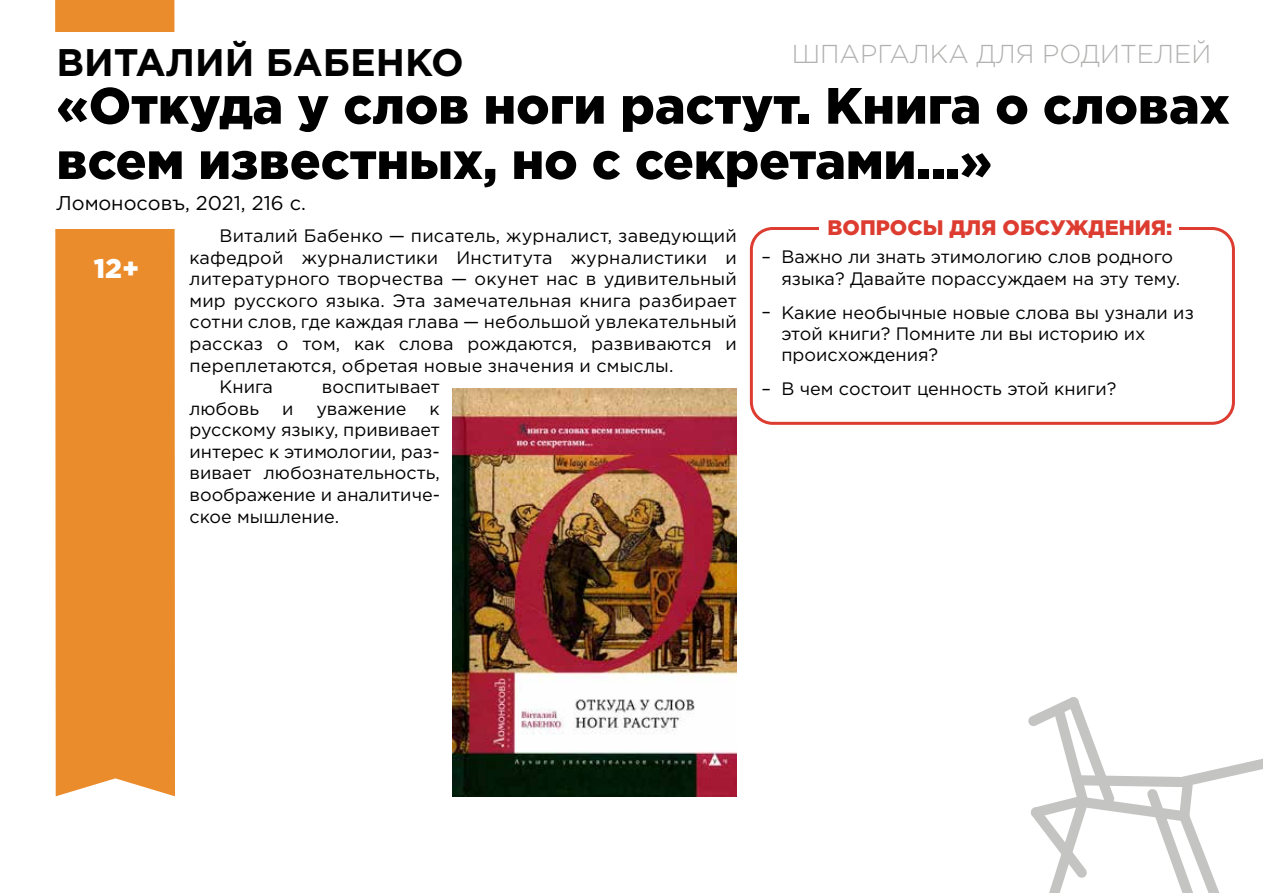
<style>
.page{position:relative;width:1263px;height:893px;background:#fff}
.page>*{position:absolute;margin:0;border:0;box-sizing:border-box;transform-origin:0 0}
.t1{font:900 51px/55.2px "Gotham Pro";color:#000}
.t2{font:700 38.4px "Gotham Pro";color:#000}
.t3{font:900 27px "Gotham Pro";color:#fff}
.t4{font:300 25.8px "Gotham Pro";color:#b1b1b0}
.t5{font:900 21px "Gotham Pro";color:#dd3c31}
.t6{font:19.95px "Gotham Pro";color:#000}
.t7{font:18px/21.6px "Gotham Pro";color:#000}
</style>
<div class="page">
<img style="left:453px;top:389px;width:284px;height:407px">
<div style="left:750px;top:227px;width:485px;height:198px;border:3px solid #dd3c31;border-radius:21px"></div>
<div style="left:820px;top:212px;width:359px;height:34px;background:#fff"></div>
<div style="left:55px;top:0;width:120px;height:796px;background:#eb8c2c"></div>
<div style="left:53px;top:32px;width:122px;height:197px;background:#fff"></div>
<svg style="left:1028px;top:697px;width:235px;height:196px"></svg>
<h2 class="t2" style="left:57px;top:40px;width:409px">ВИТАЛИЙ БАБЕНКО</h2>
<h3 class="t4" style="left:792px;top:40px;width:421px">ШПАРГАЛКА ДЛЯ РОДИТЕЛЕЙ</h3>
<h1 class="t1" style="left:57px;top:77px;width:1174px">«Откуда у слов ноги растут. Книга о словах всем известных, но с секретами...»</h1>
<p class="t6" style="left:57px;top:192px;width:251px">Ломоносовъ, 2021, 216 с.</p>
<h3 class="t3" style="left:98px;top:251px;width:38px">0+</h3>
<h3 class="t3" style="left:94px;top:253px;width:47px">12+</h3>
<p class="t7" style="left:219px;top:225px;width:519px">Виталий Бабенко — писатель, журналист, заведующий</p>
<p class="t7" style="left:189px;top:246px;width:549px">кафедрой журналистики Института журналистики и</p>
<p class="t7" style="left:189px;top:268px;width:549px">литературного творчества — окунет нас в удивительный</p>
<p class="t7" style="left:189px;top:290px;width:549px">мир русского языка. Эта замечательная книга разбирает</p>
<p class="t7" style="left:189px;top:311px;width:549px">сотни слов, где каждая глава — небольшой увлекательный</p>
<p class="t7" style="left:189px;top:333px;width:549px">рассказ о том, как слова рождаются, развиваются и</p>
<p class="t7" style="left:189px;top:354px;width:486px">переплетаются, обретая новые значения и смыслы.</p>
<p class="t7" style="left:219px;top:376px;width:55px">Книга</p>
<p class="t7" style="left:322px;top:376px;width:119px">воспитывает</p>
<p class="t7" style="left:189px;top:397px;width:71px">любовь</p>
<p class="t7" style="left:282px;top:397px;width:13px">и</p>
<p class="t7" style="left:316px;top:397px;width:92px">уважение</p>
<p class="t7" style="left:189px;top:397px;width:252px;text-align:justify;text-indent:240px">к русскому языку, прививает интерес к этимологии, раз&shy;вивает любознательность, воображение и аналитиче&shy;ское мышление.</p>
<p class="t7" style="left:761px;top:246px;width:11px">–</p>
<p class="t7" style="left:761px;top:300px;width:11px">–</p>
<p class="t7" style="left:761px;top:377px;width:11px">–</p>
<p class="t5" style="left:827px;top:215px;width:346px">ВОПРОСЫ ДЛЯ ОБСУЖДЕНИЯ:</p>
<p class="t7" style="left:781px;top:246px;width:400px">Важно ли знать этимологию слов родного языка? Давайте порассуждаем на эту тему.</p>
<p class="t7" style="left:781px;top:302px;width:414px">Какие необычные новые слова вы узнали из этой книги? Помните ли вы историю их происхождения?</p>
<p class="t7" style="left:781px;top:378px;width:336px">В чем состоит ценность этой книги?</p>
</div>
